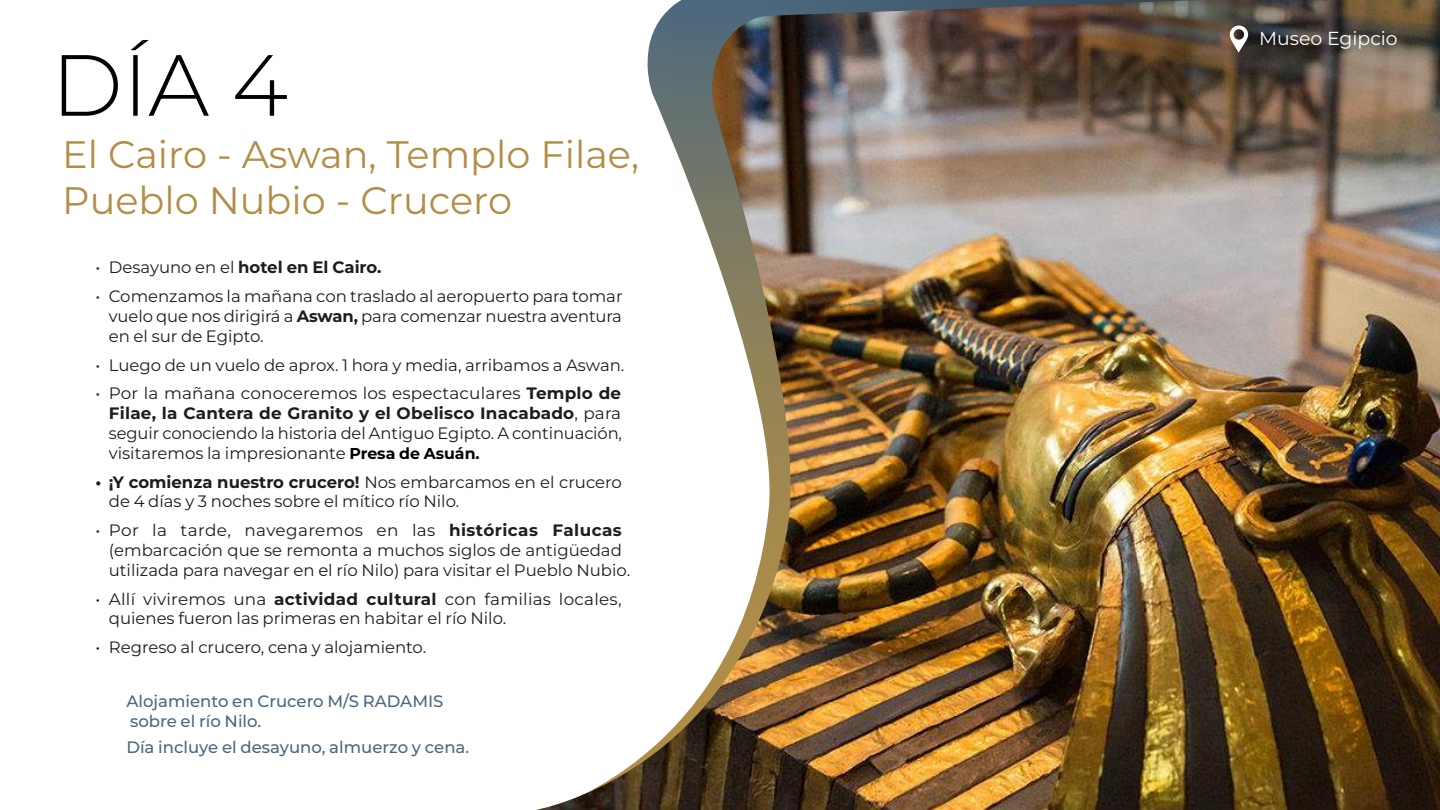
<style>
.page{position:relative;width:1440px;height:810px;background:#fff}
.page>*{position:absolute;margin:0;border:0;box-sizing:border-box;transform-origin:0 0}
.t1{font:300 86.62px "Montserrat";color:#000}
.t2{font:38.25px/45.9px "Montserrat";color:#b28e46}
.t3{font:18.9px "Montserrat";color:#fff}
.t4{font:16.5px/19.8px "Montserrat";color:#1d1d1b}
.t5{font:500 16.5px/19.8px "Montserrat";color:#4a6880}
.t6{font:700 16.5px "Montserrat";color:#1d1d1b}
.s1{font-weight:400}
.s2{font-weight:700}
.s3{font-weight:700;font-size:15.75px;color:#000}
</style>
<div class="page">
<img style="left:536px;top:6px;width:904px;height:804px">
<img style="left:672px;top:0;width:768px;height:193px">
<svg style="left:1229px;top:25px;width:20px;height:28px"></svg>
<h1 class="t1" style="left:51px;top:27px;width:239px">DÍA 4</h1>
<h2 class="t2" style="left:62px;top:131px;width:578px">El Cairo - Aswan, Templo Filae,<br>Pueblo Nubio - Crucero</h2>
<p class="t6" style="left:95px;top:257px;width:288px"><span class="s1">• Desayuno en el</span> hotel en El Cairo.</p>
<p class="t4" style="left:109px;top:286px;width:515px;text-align:justify;text-indent:-14px">• Comenzamos la mañana con traslado al aeropuerto para tomar vuelo que nos dirigirá a <span class="s2">Aswan,</span> para comenzar nuestra aventura en el sur de Egipto.</p>
<p class="t4" style="left:95px;top:354px;width:531px">• Luego de un vuelo de aprox. 1 hora y media, arribamos a Aswan.</p>
<p class="t4" style="left:109px;top:383px;width:515px;text-align:justify;text-indent:-13px">• Por la mañana conoceremos los espectaculares <span class="s2">Templo de Filae, la Cantera de Granito y el Obelisco Inacabado</span>, para seguir conociendo la historia del Antiguo Egipto. A continuación, visitaremos la impresionante <span class="s3">Presa de Asuán.</span></p>
<p class="t4" style="left:109px;top:471px;width:515px;text-indent:-13px"><span class="s2">• ¡Y comienza nuestro crucero!</span> Nos embarcamos en el crucero de 4 días y 3 noches sobre el mítico río Nilo.</p>
<p class="t4" style="left:109px;top:520px;width:523px;text-indent:-14px">• Por la tarde, navegaremos en las <span class="s2">históricas Falucas </span>(embarcación que se remonta a muchos siglos de antigüedad utilizada para navegar en el río Nilo) para visitar el Pueblo Nubio.</p>
<p class="t4" style="left:109px;top:588px;width:514px;text-indent:-13px">• Allí viviremos una <span class="s2">actividad cultural</span> con familias locales, quienes fueron las primeras en habitar el río Nilo.</p>
<p class="t4" style="left:95px;top:637px;width:332px">• Regreso al crucero, cena y alojamiento.</p>
<p class="t5" style="left:126px;top:691px;width:319px">Alojamiento en Crucero M/S RADAMIS sobre el río Nilo.</p>
<p class="t5" style="left:126px;top:736px;width:344px">Día incluye el desayuno, almuerzo y cena.</p>
<p class="t3" style="left:1259px;top:26px;width:140px">Museo Egipcio</p>
</div>
